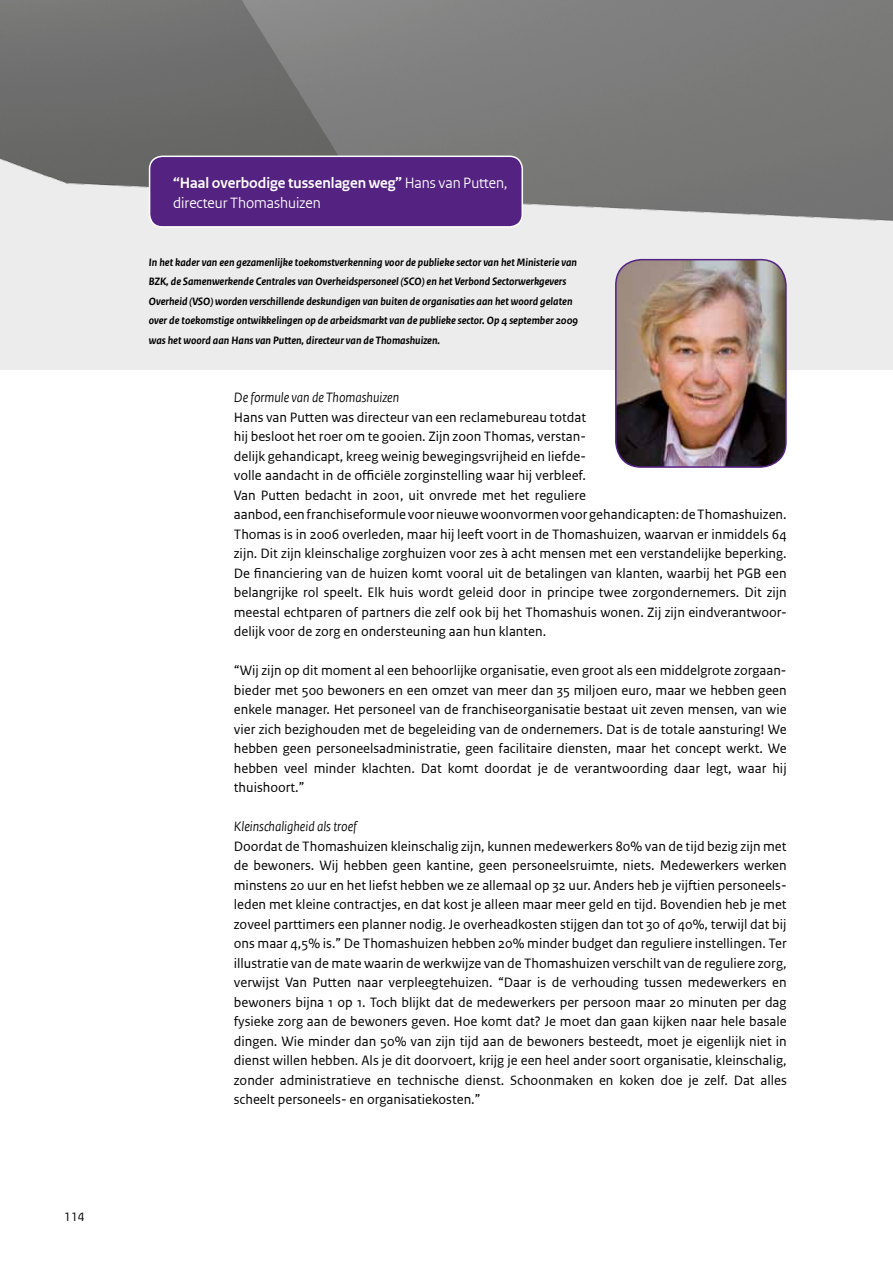
<style>
.page{position:relative;width:893px;height:1263px;background:#fff}
.page>*{position:absolute;margin:0;border:0;box-sizing:border-box;transform-origin:0 0}
.t1{font:15.75px/19.5px "Rijksoverheid Sans Heading TT";color:#fff}
.t2{font:14.25px/19.5px "Rijksoverheid Sans Text TT";color:#000;text-align:justify}
.t3{font:italic 14.25px "Rijksoverheid Sans Heading TT";color:#000}
.t4{font:12.75px "Rijksoverheid Sans Text TT";color:#000}
.t5{font:italic 700 11.25px/19.5px "Rijksoverheid Sans Text TT";color:#000}
.s1{font-weight:700}
</style>
<div class="page">
<div style="left:0;top:108px;width:893px;height:262px;background:#ececed"></div>
<img style="left:0;top:0;width:893px;height:225px">
<div style="left:150px;top:156px;width:372px;height:71px;background:#542281;border-radius:13px"></div>
<div style="left:149px;top:156px;width:374px;height:72px;border:2px solid #fff;border-radius:13px"></div>
<img style="left:616px;top:260px;width:170px;height:207px">
<div style="left:615px;top:259px;width:172px;height:209px;border:2px solid #542281;border-radius:26px"></div>
<p class="t4" style="left:64px;top:1210px;width:22px">114</p>
<p class="t1" style="left:173px;top:174px;width:336px"><span class="s1">“Haal overbodige tussenlagen weg”</span> Hans van Putten, directeur Thomashuizen</p>
<p class="t5" style="left:149px;top:253px;width:431px">In het kader van een gezamenlijke toekomstverkenning voor de publieke sector van het Ministerie van BZK, de Samenwerkende Centrales van Overheidspersoneel (SCO) en het Verbond Sectorwerkgevers Overheid (VSO) worden verschillende deskundigen van buiten de organisaties aan het woord gelaten over de toekomstige ontwikkelingen op de arbeidsmarkt van de publieke sector. Op 4 september 2009 was het woord aan Hans van Putten, directeur van de Thomashuizen.</p>
<p class="t3" style="left:234px;top:390px;width:167px">De formule van de Thomashuizen</p>
<p class="t2" style="left:234px;top:408px;width:554px;text-align:left">Hans van Putten was directeur van een reclamebureau totdat<br>hij besloot het roer om te gooien. Zijn zoon Thomas, verstan-<br>delijk gehandicapt, kreeg weinig bewegingsvrijheid en liefde-<br>volle aandacht in de officiële zorginstelling waar hij verbleef.<br>Van Putten bedacht in 2001, uit onvrede met het reguliere<br>aanbod, een franchiseformule voor nieuwe woonvormen voor gehandicapten: de Thomashuizen.<br>Thomas is in 2006 overleden, maar hij leeft voort in de Thomashuizen, waarvan er inmiddels 64 zijn. Dit zijn kleinschalige zorghuizen voor zes à acht mensen met een verstandelijke beperking.<br>De financiering van de huizen komt vooral uit de betalingen van klanten, waarbij het PGB een belangrijke rol speelt. Elk huis wordt geleid door in principe twee zorgondernemers. Dit zijn meestal echtparen of partners die zelf ook bij het Thomashuis wonen. Zij zijn eindverantwoor&shy;delijk voor de zorg en ondersteuning aan hun klanten.</p>
<p class="t2" style="left:234px;top:661px;width:554px">“Wij zijn op dit moment al een behoorlijke organisatie, even groot als een middelgrote zorgaan&shy;bieder met 500 bewoners en een omzet van meer dan 35 miljoen euro, maar we hebben geen enkele manager. Het personeel van de franchiseorganisatie bestaat uit zeven mensen, van wie vier zich bezighouden met de begeleiding van de ondernemers. Dat is de totale aansturing! We hebben geen personeelsadministratie, geen facilitaire diensten, maar het concept werkt. We hebben veel minder klachten. Dat komt doordat je de verantwoording daar legt, waar hij thuishoort.”</p>
<p class="t3" style="left:234px;top:819px;width:124px">Kleinschaligheid als troef</p>
<p class="t2" style="left:234px;top:837px;width:554px">Doordat de Thomashuizen kleinschalig zijn, kunnen medewerkers 80% van de tijd bezig zijn met de bewoners. Wij hebben geen kantine, geen personeelsruimte, niets. Medewerkers werken minstens 20 uur en het liefst hebben we ze allemaal op 32 uur. Anders heb je vijftien personeels&shy;leden met kleine contractjes, en dat kost je alleen maar meer geld en tijd. Bovendien heb je met zoveel parttimers een planner nodig. Je overheadkosten stijgen dan tot 30 of 40%, terwijl dat bij ons maar 4,5% is.” De Thomashuizen hebben 20% minder budget dan reguliere instellingen. Ter illustratie van de mate waarin de werkwijze van de Thomashuizen verschilt van de reguliere zorg, verwijst Van Putten naar verpleegtehuizen. “Daar is de verhouding tussen medewerkers en bewoners bijna 1 op 1. Toch blijkt dat de medewerkers per persoon maar 20 minuten per dag fysieke zorg aan de bewoners geven. Hoe komt dat? Je moet dan gaan kijken naar hele basale dingen. Wie minder dan 50% van zijn tijd aan de bewoners besteedt, moet je eigenlijk niet in dienst willen hebben. Als je dit doorvoert, krijg je een heel ander soort organisatie, kleinschalig, zonder administratieve en technische dienst. Schoonmaken en koken doe je zelf. Dat alles scheelt personeels- en organisatiekosten.”</p>
</div>
